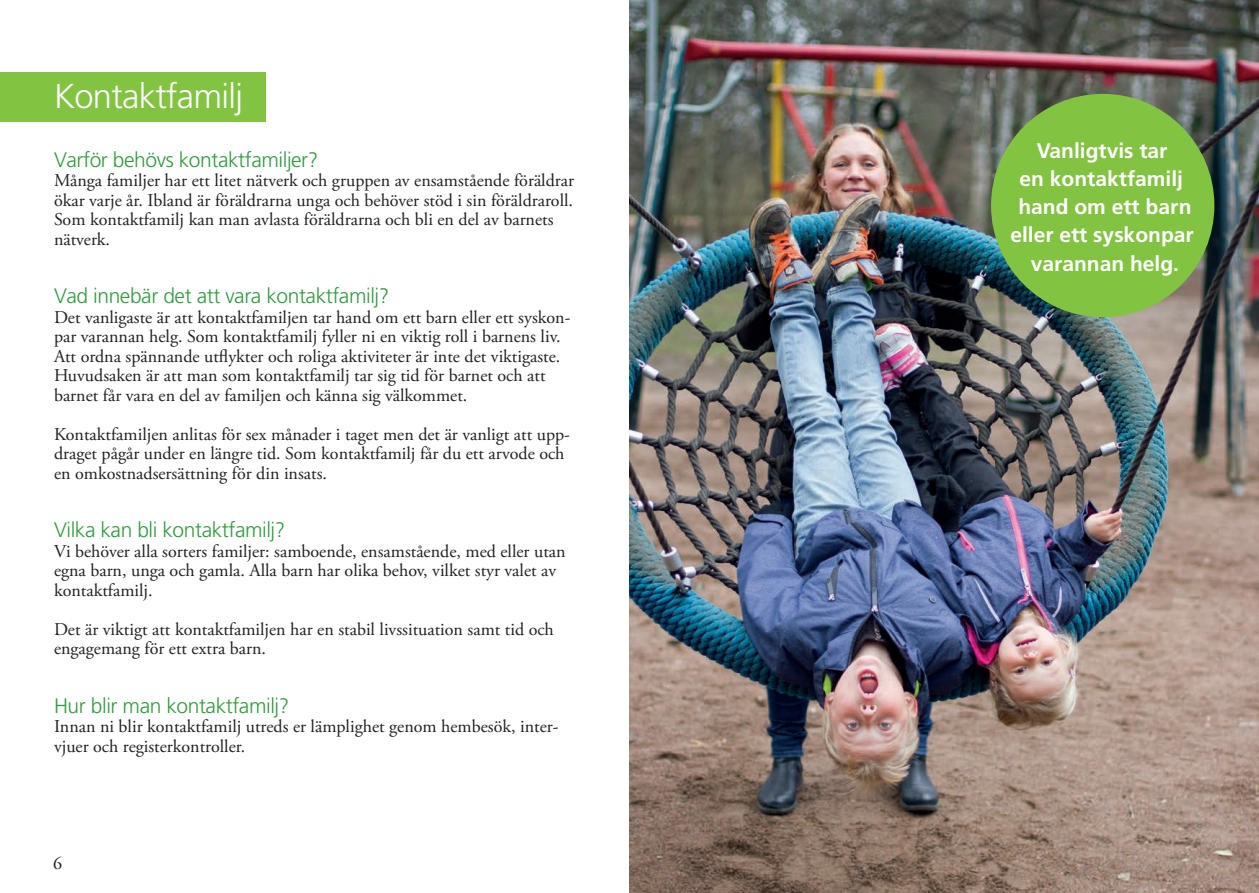
<style>
.page{position:relative;width:1259px;height:893px;background:#fff}
.page>*{position:absolute;margin:0;border:0;box-sizing:border-box;transform-origin:0 0}
.t1{font:300 34.5px "Frutiger LT Std";letter-spacing:-.02em;color:#fff}
.t2{font:300 21px "Frutiger LT Std";letter-spacing:-.02em;color:#329b3f}
.Brödtext{font:700 21px "Frutiger LT Std";color:#fff}
.Brödtext-2{font:18px/19.5px "Adobe Garamond Pro";color:#231f20}
</style>
<div class="page">
<div style="left:0;top:72px;width:265px;height:49px;background:#82c341"></div>
<img style="left:629px;top:0;width:630px;height:893px">
<div style="left:991px;top:94px;width:223px;height:223px;background:#82c341;border-radius:50%"></div>
<p class="t1" style="left:54px;top:76px;width:191px">Kontaktfamilj</p>
<p class="t2" style="left:54px;top:147px;width:266px">Varför behövs kontaktfamiljer?</p>
<p class="Brödtext-2" style="left:54px;top:171px;width:521px">Många familjer har ett litet nätverk och gruppen av ensamstående föräldrar ökar varje år. Ibland är föräldrarna unga och behöver stöd i sin föräldraroll.<br>Som kontaktfamilj kan man avlasta föräldrarna och bli en del av barnets nätverk.</p>
<p class="t2" style="left:54px;top:284px;width:337px">Vad innebär det att vara kontaktfamilj?</p>
<p class="Brödtext-2" style="left:54px;top:308px;width:518px">Det vanligaste är att kontaktfamiljen tar hand om ett barn eller ett syskon&shy;par varannan helg. Som kontaktfamilj fyller ni en viktig roll i barnens liv.<br>Att ordna spännande utflykter och roliga aktiviteter är inte det viktigaste.<br>Huvudsaken är att man som kontaktfamilj tar sig tid för barnet och att barnet får vara en del av familjen och känna sig välkommet.</p>
<p class="Brödtext-2" style="left:54px;top:425px;width:517px">Kontaktfamiljen anlitas för sex månader i taget men det är vanligt att upp&shy;draget pågår under en längre tid. Som kontaktfamilj får du ett arvode och en omkostnadsersättning för din insats.</p>
<p class="t2" style="left:54px;top:518px;width:233px">Vilka kan bli kontaktfamilj?</p>
<p class="Brödtext-2" style="left:54px;top:542px;width:513px">Vi behöver alla sorters familjer: samboende, ensamstående, med eller utan egna barn, unga och gamla. Alla barn har olika behov, vilket styr valet av kontaktfamilj.</p>
<p class="Brödtext-2" style="left:54px;top:620px;width:501px">Det är viktigt att kontaktfamiljen har en stabil livssituation samt tid och engagemang för ett extra barn.</p>
<p class="t2" style="left:54px;top:693px;width:237px">Hur blir man kontaktfamilj?</p>
<p class="Brödtext-2" style="left:54px;top:717px;width:506px">Innan ni blir kontaktfamilj utreds er lämplighet genom hembesök, inter&shy;vjuer och registerkontroller.</p>
<p class="Brödtext-2" style="left:53px;top:854px;width:10px">6</p>
<p class="Brödtext" style="left:1036px;top:138px;width:132px">Vanligtvis tar</p>
<p class="Brödtext" style="left:1019px;top:166px;width:165px">en kontaktfamilj</p>
<p class="Brödtext" style="left:1018px;top:195px;width:175px">hand om ett barn</p>
<p class="Brödtext" style="left:1010px;top:223px;width:185px">eller ett syskonpar</p>
<p class="Brödtext" style="left:1030px;top:251px;width:150px">varannan helg.</p>
</div>
